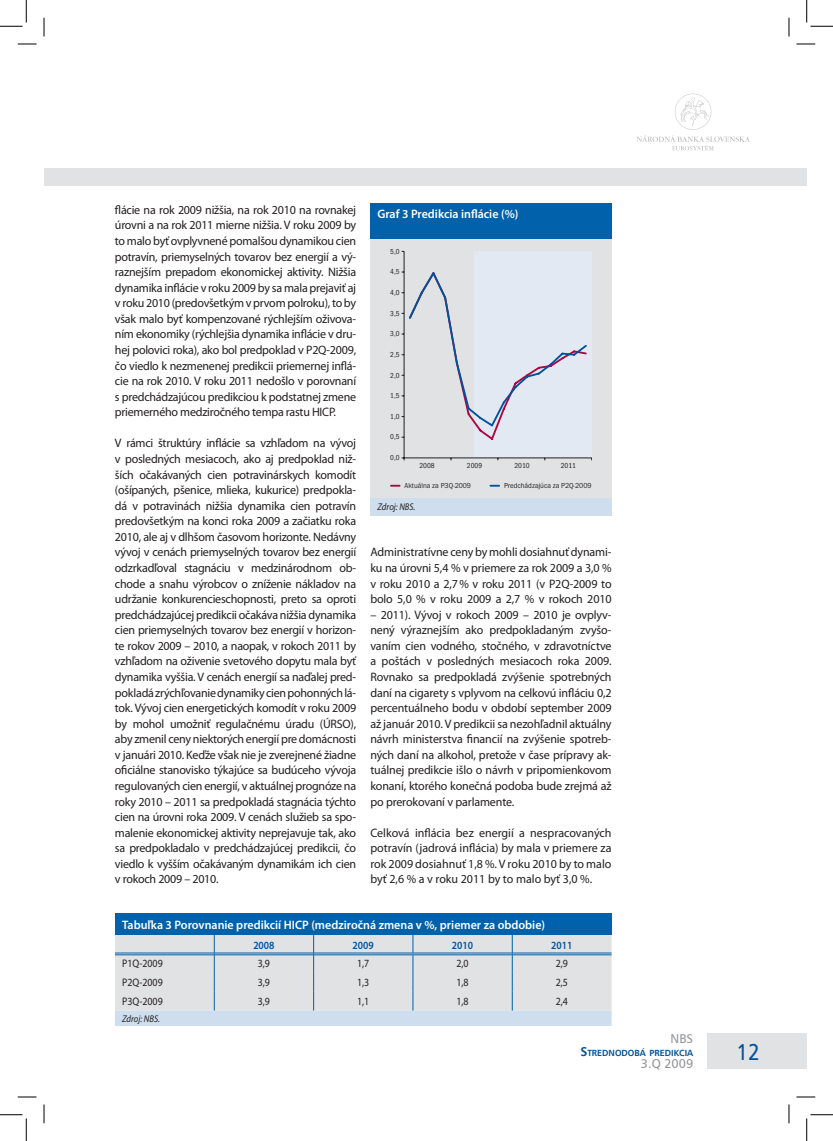
<style>
.page{position:relative;width:833px;height:1141px;background:#fff}
.page>*{position:absolute;margin:0;border:0;box-sizing:border-box;transform-origin:0 0}
.t1{font:22.5px "Humanist 777 AT";color:#01519b;scale:.91 1}
.t2{font:12.5px "Humanist 777 AT";color:#939598}
.t3{font:12.25px/15.6px "Myriad Pro";letter-spacing:-.01em;color:#231f20;text-align:justify}
.t4{font:600 12.25px "Myriad Pro";color:#fff}
.t5{font:11px "Myriad Pro";color:#231f20;scale:.9 1}
.t6{font:600 11px "Myriad Pro";color:#01519b;scale:.9 1}
.t7{font:italic 9.75px "Myriad Pro";color:#231f20;scale:.9 1}
.t8{font:8.75px "Humanist 777 AT Bold";color:#01519b}
.t9{font:condensed 7.5px "Franklin Got Itc TEE";color:#231f20}
.t10{font:7.5px "Franklin Got Itc TEE";color:#231f20;scale:.93 1}
.s1{font-size:12.5px}
</style>
<div class="page">
<div style="left:44px;top:168px;width:762px;height:18px;background:#e1e2e4"></div>
<svg style="left:637px;top:94px;width:112px;height:56px"></svg>
<div style="left:707px;top:1033px;width:99px;height:35px;background:#e1e2e4"></div>
<div style="left:370px;top:203px;width:241px;height:36px;background:#0161ab"></div>
<div style="left:370px;top:239px;width:241px;height:259px;background:#e1e2e4"></div>
<div style="left:370px;top:498px;width:241px;height:17px;background:#cedeee"></div>
<div style="left:115px;top:913px;width:496px;height:21px;background:#0161ab"></div>
<svg style="left:115px;top:934px;width:496px;height:91px;background:#d5dce3"></svg>
<div style="left:474px;top:251px;width:117px;height:207px;background:#e2e9f2"></div>
<hr style="left:403px;top:251px;width:1px;height:207px;background:#231f20">
<hr style="left:404px;top:457px;width:187px;height:1px;background:#231f20">
<svg style="left:401px;top:270px;width:186px;height:171px"></svg>
<svg style="left:18px;top:43px;width:18px;height:2px"></svg>
<svg style="left:796px;top:43px;width:18px;height:2px"></svg>
<svg style="left:18px;top:1096px;width:18px;height:1px"></svg>
<svg style="left:796px;top:1096px;width:18px;height:1px"></svg>
<svg style="left:43px;top:18px;width:2px;height:18px"></svg>
<svg style="left:43px;top:1104px;width:2px;height:19px"></svg>
<svg style="left:788px;top:18px;width:1px;height:18px"></svg>
<svg style="left:788px;top:1104px;width:1px;height:19px"></svg>
<svg style="left:0;top:0;width:27px;height:27px"></svg>
<svg style="left:0;top:1114px;width:27px;height:26px"></svg>
<svg style="left:806px;top:0;width:26px;height:27px"></svg>
<svg style="left:806px;top:1114px;width:26px;height:26px"></svg>
<p class="t3" style="left:115px;top:202px;width:242px">flácie na rok 2009 nižšia, na rok 2010 na rovnakej úrovni a na rok 2011 mierne nižšia. V roku 2009 by to malo byť ovplyvnené pomalšou dynamikou cien potravín, priemyselných tovarov bez energií a vý&shy;raznejším prepadom ekonomickej aktivity. Nižšia dynamika inflácie v roku 2009 by sa mala prejaviť aj v roku 2010 (predovšetkým v prvom polroku), to by však malo byť kompenzované rýchlejším oživova&shy;ním ekonomiky (rýchlejšia dynamika inflácie v dru&shy;hej polovici roka), ako bol predpoklad v P2Q-2009, čo viedlo k nezmenenej predikcii priemernej inflá&shy;cie na rok 2010. V roku 2011 nedošlo v porovnaní s predchádzajúcou predikciou k podstatnej zmene priemerného medziročného tempa rastu HICP.</p>
<p class="t3" style="left:115px;top:436px;width:242px">V rámci štruktúry inflácie sa vzhľadom na vývoj v posledných mesiacoch, ako aj predpoklad niž&shy;ších očakávaných cien potravinárskych komodít (ošípaných, pšenice, mlieka, kukurice) predpokla&shy;dá v potravinách nižšia dynamika cien potravín predovšetkým na konci roka 2009 a začiatku roka 2010, ale aj v dlhšom časovom horizonte. Nedávny vývoj v cenách priemyselných tovarov bez energií odzrkadľoval stagnáciu v medzinárodnom ob&shy;chode a snahu výrobcov o zníženie nákladov na udržanie konkurencieschopnosti, preto sa oproti predchádzajúcej predikcii očakáva nižšia dynamika cien priemyselných tovarov bez energií v horizon&shy;te rokov 2009 – 2010, a naopak, v rokoch 2011 by vzhľadom na oživenie svetového dopytu mala byť dynamika vyššia. V cenách energií sa naďalej pred&shy;pokladá zrýchľovanie dynamiky cien pohonných lá&shy;tok. Vývoj cien energetických komodít v roku 2009 by mohol umožniť regulačnému úradu (ÚRSO), aby zmenil ceny niektorých energií pre domácnosti v januári 2010. Keďže však nie je zverejnené žiadne oficiálne stanovisko týkajúce sa budúceho vývoja regulovaných cien energií, v aktuálnej prognóze na roky 2010 – 2011 sa predpokladá stagnácia týchto cien na úrovni roka 2009. V cenách služieb sa spo&shy;malenie ekonomickej aktivity neprejavuje tak, ako sa predpokladalo v predchádzajúcej predikcii, čo viedlo k vyšším očakávaným dynamikám ich cien v rokoch 2009 – 2010.</p>
<p class="t4" style="left:377px;top:207px;width:142px">Graf 3 Predikcia inflácie (%)</p>
<p class="t9" style="left:390px;top:247px;width:11px">5,0</p>
<p class="t9" style="left:390px;top:267px;width:11px">4,5</p>
<p class="t9" style="left:390px;top:288px;width:11px">4,0</p>
<p class="t9" style="left:390px;top:309px;width:11px">3,5</p>
<p class="t9" style="left:390px;top:329px;width:11px">3,0</p>
<p class="t9" style="left:390px;top:350px;width:11px">2,5</p>
<p class="t9" style="left:390px;top:371px;width:11px">2,0</p>
<p class="t9" style="left:390px;top:391px;width:11px">1,5</p>
<p class="t9" style="left:390px;top:412px;width:11px">1,0</p>
<p class="t9" style="left:390px;top:432px;width:11px">0,5</p>
<p class="t9" style="left:390px;top:453px;width:11px">0,0</p>
<p class="t9" style="left:419px;top:461px;width:17px">2008</p>
<p class="t9" style="left:466px;top:461px;width:17px">2009</p>
<p class="t9" style="left:514px;top:461px;width:17px">2010</p>
<p class="t9" style="left:560px;top:461px;width:17px">2011</p>
<p class="t10" style="left:503px;top:481px;width:96px">Predchádzajúca za P2Q-2009</p>
<p class="t10" style="left:404px;top:481px;width:73px">Aktuálna za P3Q-2009</p>
<p class="t7" style="left:377px;top:502px;width:44px">Zdroj: NBS.</p>
<p class="t3" style="left:370px;top:545px;width:242px">Administratívne ceny by mohli dosiahnuť dynami&shy;ku na úrovni 5,4 % v priemere za rok 2009 a 3,0 % v roku 2010 a 2,7 % v roku 2011 (v P2Q-2009 to bolo 5,0 % v roku 2009 a 2,7 % v rokoch 2010</p>
<p class="t3" style="left:370px;top:607px;width:242px">– 2011). Vývoj v rokoch 2009 – 2010 je ovplyv&shy;nený výraznejším ako predpokladaným zvyšo&shy;vaním cien vodného, stočného, v zdravotníctve a poštách v posledných mesiacoch roka 2009.<br>Rovnako sa predpokladá zvýšenie spotrebných daní na cigarety s vplyvom na celkovú infláciu 0,2 percentuálneho bodu v období september 2009 až január 2010. V predikcii sa nezohľadnil aktuálny návrh ministerstva financií na zvýšenie spotreb&shy;ných daní na alkohol, pretože v čase prípravy ak&shy;tuálnej predikcie išlo o návrh v pripomienkovom konaní, ktorého konečná podoba bude zrejmá až po prerokovaní v parlamente.</p>
<p class="t3" style="left:370px;top:825px;width:242px">Celková inflácia bez energií a nespracovaných potravín (jadrová inflácia) by mala v priemere za rok 2009 dosiahnuť 1,8 %. V roku 2010 by to malo byť 2,6 % a v roku 2011 by to malo byť 3,0 %.</p>
<p class="t4" style="left:122px;top:918px;width:424px">Tabuľka 3 Porovnanie predikcií HICP (medziročná zmena v %, priemer za obdobie)</p>
<p class="t6" style="left:253px;top:938px;width:25px">2008</p>
<p class="t6" style="left:352px;top:938px;width:25px">2009</p>
<p class="t6" style="left:451px;top:938px;width:25px">2010</p>
<p class="t6" style="left:551px;top:938px;width:25px">2011</p>
<p class="t5" style="left:122px;top:957px;width:47px">P1Q-2009</p>
<p class="t5" style="left:258px;top:957px;width:15px">3,9</p>
<p class="t5" style="left:357px;top:957px;width:15px">1,7</p>
<p class="t5" style="left:456px;top:957px;width:15px">2,0</p>
<p class="t5" style="left:555px;top:957px;width:15px">2,9</p>
<p class="t5" style="left:122px;top:976px;width:47px">P2Q-2009</p>
<p class="t5" style="left:258px;top:976px;width:15px">3,9</p>
<p class="t5" style="left:357px;top:976px;width:15px">1,3</p>
<p class="t5" style="left:456px;top:976px;width:15px">1,8</p>
<p class="t5" style="left:555px;top:976px;width:15px">2,5</p>
<p class="t5" style="left:122px;top:995px;width:47px">P3Q-2009</p>
<p class="t5" style="left:258px;top:995px;width:15px">3,9</p>
<p class="t5" style="left:357px;top:995px;width:15px">1,1</p>
<p class="t5" style="left:456px;top:995px;width:15px">1,8</p>
<p class="t5" style="left:555px;top:995px;width:15px">2,4</p>
<p class="t7" style="left:122px;top:1013px;width:44px">Zdroj: NBS.</p>
<p class="t2" style="left:670px;top:1031px;width:24px">NBS</p>
<p class="t8" style="left:580px;top:1047px;width:114px"><span class="s1">S</span>TREDNODOBÁ PREDIKCIA</p>
<p class="t2" style="left:640px;top:1056px;width:54px">3.Q 2009</p>
<h1 class="t1" style="left:736px;top:1038px;width:27px">12</h1>
</div>
